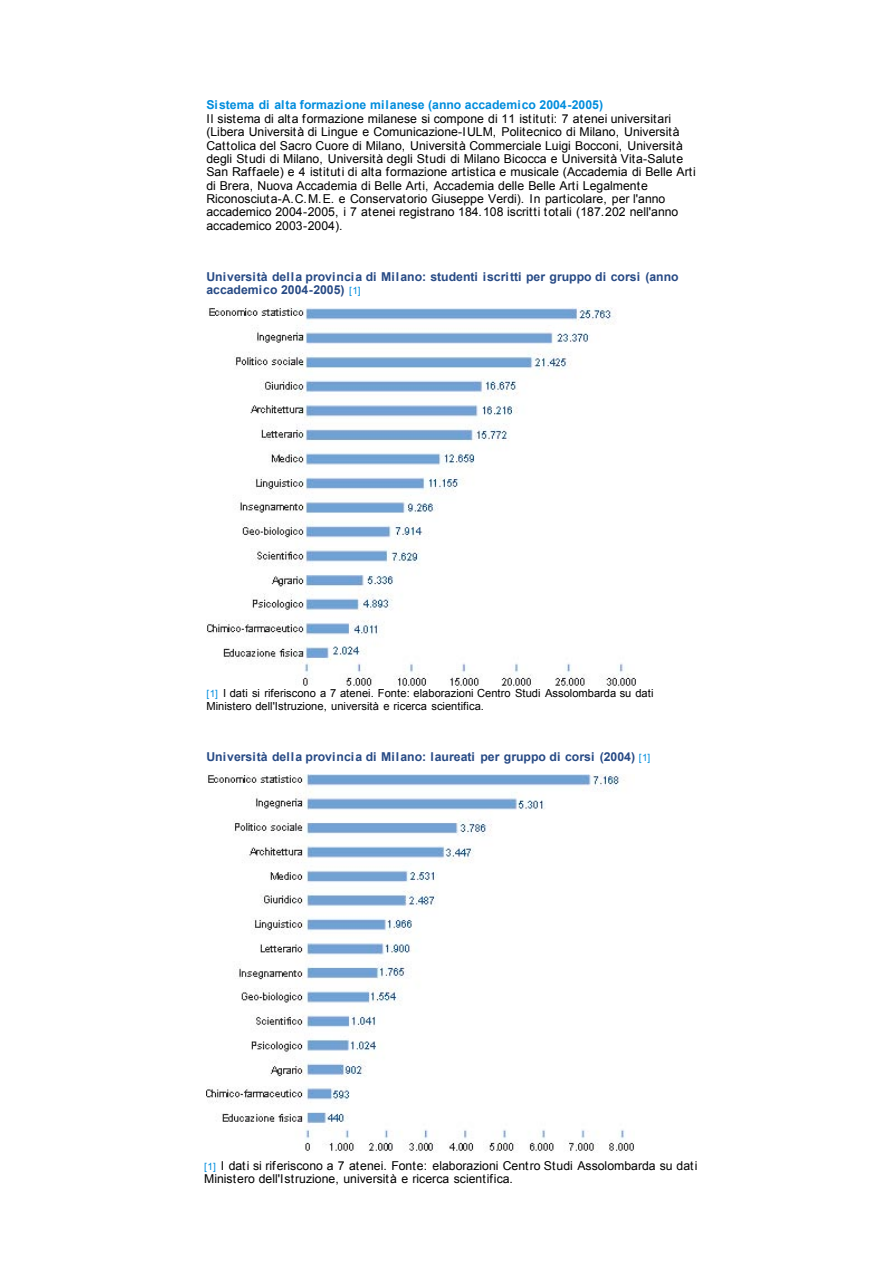
<style>
.page{position:relative;width:893px;height:1263px;background:#fff}
.page>*{position:absolute;margin:0;border:0;box-sizing:border-box;transform-origin:0 0}
.t1{font:12.3px/13.4px "Arial";color:#000}
.t2{font:700 12.3px/13.4px "Arial";color:#274a85}
.t3{font:700 12.3px "Arial";color:#008ddd}
.t4{font:11.1px/12.3px "Arial";color:#000}
.s1{font-weight:400;font-size:10.05px;color:#008ddd}
.s2{font-size:10.05px;color:#008ddd}
</style>
<div class="page">
<img style="left:207px;top:308px;width:429px;height:379px">
<img style="left:206px;top:774px;width:428px;height:378px">
<p class="t3" style="left:206px;top:98px;width:398px">Sistema di alta formazione milanese (anno accademico 2004-2005)</p>
<p class="t1" style="left:206px;top:112px;width:491px">Il sistema di alta formazione milanese si compone di 11 istituti: 7 atenei universitari (Libera Università di Lingue e Comunicazione-IULM, Politecnico di Milano, Università Cattolica del Sacro Cuore di Milano, Università Commerciale Luigi Bocconi, Università degli Studi di Milano, Università degli Studi di Milano Bicocca e Università Vita-Salute San Raffaele) e 4 istituti di alta formazione artistica e musicale (Accademia di Belle Arti di Brera, Nuova Accademia di Belle Arti, Accademia delle Belle Arti Legalmente Riconosciuta-A.C.M.E. e Conservatorio Giuseppe Verdi). In particolare, per l'anno accademico 2004-2005, i 7 atenei registrano 184.108 iscritti totali (187.202 nell'anno accademico 2003-2004).</p>
<p class="t2" style="left:206px;top:270px;width:474px">Università della provincia di Milano: studenti iscritti per gruppo di corsi (anno accademico 2004-2005) <span class="s1">[1]</span></p>
<p class="t4" style="left:206px;top:687px;width:448px"><span class="s2">[1]</span> I dati si riferiscono a 7 atenei. Fonte: elaborazioni Centro Studi Assolombarda su dati<br>Ministero dell'Istruzione, università e ricerca scientifica.</p>
<p class="t2" style="left:206px;top:750px;width:445px">Università della provincia di Milano: laureati per gruppo di corsi (2004) <span class="s1">[1]</span></p>
<p class="t1" style="left:204px;top:1159px;width:494px"><span class="s2">[1]</span> I dati si riferiscono a 7 atenei. Fonte: elaborazioni Centro Studi Assolombarda su dati<br>Ministero dell'Istruzione, università e ricerca scientifica.</p>
</div>
